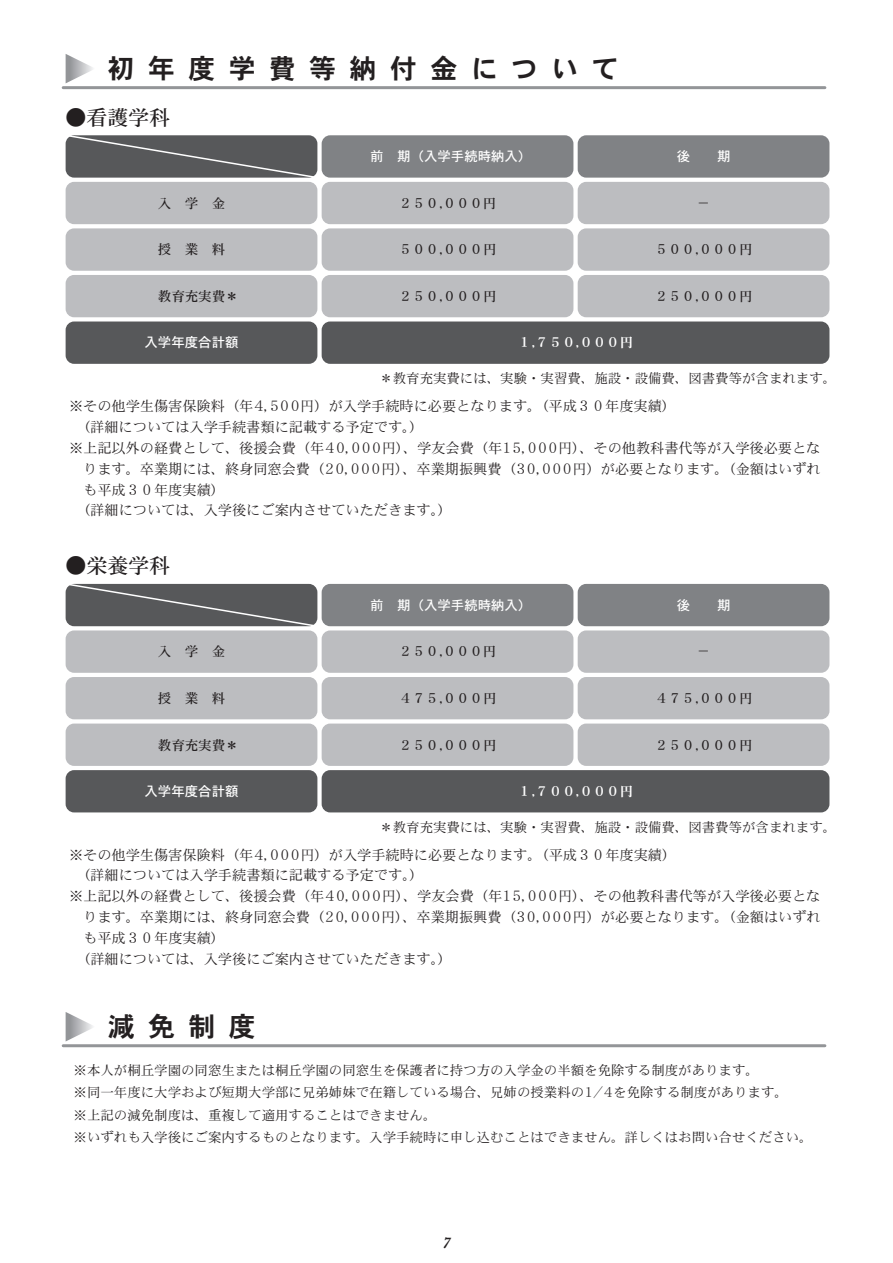
<style>
.page{position:relative;width:893px;height:1263px;background:#fff}
.page>*{position:absolute;margin:0;border:0;box-sizing:border-box;transform-origin:0 0}
.t1{font:26.85px "DFHS Gothic Std W7";letter-spacing:.5em;color:#231f20}
.t2{font:20.85px "DFHS Mincho Std W5";color:#231f20}
.t3{font:italic 600 15.9px "Baskerville";color:#231f20}
.t4{font:14.25px "DFHS Mincho Std W3";color:#231f20}
.t5{font:13.5px/22.4px "DFHS Mincho Std W3";color:#231f20}
.t6{font:13.5px "DFHS Mincho Std W5";color:#231f20}
.t7{font:13.5px "DFHS Gothic Std W5";color:#fff}
.t8{font:13.5px "DFHS Mincho Std W7";color:#fff}
</style>
<div class="page">
<hr style="left:63px;top:1044px;width:762px;height:3px;background:#939598">
<svg style="left:66px;top:1012px;width:27px;height:29px"></svg>
<hr style="left:63px;top:86px;width:762px;height:3px;background:#939598">
<svg style="left:66px;top:54px;width:27px;height:29px"></svg>
<div style="left:322px;top:135px;width:251px;height:43px;background:#808285;border-radius:8px"></div>
<div style="left:578px;top:135px;width:251px;height:43px;background:#808285;border-radius:8px"></div>
<div style="left:66px;top:182px;width:251px;height:42px;background:#bcbdc0;border-radius:8px"></div>
<div style="left:322px;top:182px;width:251px;height:42px;background:#bcbdc0;border-radius:8px"></div>
<div style="left:578px;top:182px;width:251px;height:42px;background:#bcbdc0;border-radius:8px"></div>
<div style="left:66px;top:228px;width:251px;height:43px;background:#bcbdc0;border-radius:8px"></div>
<div style="left:322px;top:228px;width:251px;height:43px;background:#bcbdc0;border-radius:8px"></div>
<div style="left:578px;top:228px;width:251px;height:43px;background:#bcbdc0;border-radius:8px"></div>
<div style="left:66px;top:275px;width:251px;height:42px;background:#bcbdc0;border-radius:8px"></div>
<div style="left:322px;top:275px;width:251px;height:42px;background:#bcbdc0;border-radius:8px"></div>
<div style="left:578px;top:275px;width:251px;height:42px;background:#bcbdc0;border-radius:8px"></div>
<div style="left:66px;top:321px;width:251px;height:43px;background:#57585a;border-radius:8px"></div>
<div style="left:322px;top:321px;width:507px;height:43px;background:#57585a;border-radius:8px"></div>
<div style="left:322px;top:584px;width:251px;height:42px;background:#808285;border-radius:8px"></div>
<div style="left:578px;top:584px;width:251px;height:42px;background:#808285;border-radius:8px"></div>
<div style="left:66px;top:630px;width:251px;height:43px;background:#bcbdc0;border-radius:8px"></div>
<div style="left:322px;top:630px;width:251px;height:43px;background:#bcbdc0;border-radius:8px"></div>
<div style="left:578px;top:630px;width:251px;height:43px;background:#bcbdc0;border-radius:8px"></div>
<div style="left:66px;top:677px;width:251px;height:42px;background:#bcbdc0;border-radius:8px"></div>
<div style="left:322px;top:677px;width:251px;height:42px;background:#bcbdc0;border-radius:8px"></div>
<div style="left:578px;top:677px;width:251px;height:42px;background:#bcbdc0;border-radius:8px"></div>
<div style="left:66px;top:723px;width:251px;height:43px;background:#bcbdc0;border-radius:8px"></div>
<div style="left:322px;top:723px;width:251px;height:43px;background:#bcbdc0;border-radius:8px"></div>
<div style="left:578px;top:723px;width:251px;height:43px;background:#bcbdc0;border-radius:8px"></div>
<div style="left:66px;top:770px;width:251px;height:42px;background:#57585a;border-radius:8px"></div>
<div style="left:322px;top:770px;width:507px;height:42px;background:#57585a;border-radius:8px"></div>
<svg style="left:65px;top:135px;width:253px;height:43px;background:#606163"></svg>
<svg style="left:65px;top:583px;width:253px;height:44px;background:#646567"></svg>
<p class="t1" style="left:108px;top:54px;width:512px">初年度学費等納付金について</p>
<p class="t2" style="left:66px;top:106px;width:106px">●看護学科</p>
<p class="t7" style="left:370px;top:149px;width:163px">前　期（入学手続時納入）</p>
<p class="t7" style="left:677px;top:149px;width:55px">後　　期</p>
<p class="t6" style="left:158px;top:196px;width:69px">入学金</p>
<p class="t6" style="left:399px;top:196px;width:99px">２５０,０００円</p>
<p class="t6" style="left:697px;top:196px;width:15px">－</p>
<p class="t6" style="left:158px;top:242px;width:69px">授業料</p>
<p class="t6" style="left:399px;top:242px;width:99px">５００,０００円</p>
<p class="t6" style="left:655px;top:242px;width:99px">５００,０００円</p>
<p class="t6" style="left:144px;top:289px;width:96px">　教育充実費＊</p>
<p class="t6" style="left:399px;top:289px;width:99px">２５０,０００円</p>
<p class="t6" style="left:655px;top:289px;width:99px">２５０,０００円</p>
<p class="t7" style="left:144px;top:335px;width:96px">入学年度合計額</p>
<p class="t8" style="left:518px;top:335px;width:117px">１,７５０,０００円</p>
<p class="t5" style="left:379px;top:367px;width:458px">＊教育充実費には、実験・実習費、施設・設備費、図書費等が含まれます。</p>
<p class="t4" style="left:69px;top:398px;width:609px">※その他学生傷害保険料（年４，５００円）が入学手続時に必要となります。（平成３０年度実績）</p>
<p class="t4" style="left:76px;top:419px;width:349px">（詳細については入学手続書類に記載する予定です。）</p>
<p class="t4" style="left:69px;top:440px;width:753px">※上記以外の経費として、後援会費（年４０，０００円）、学友会費（年１５，０００円）、その他教科書代等が入学後必要とな</p>
<p class="t4" style="left:83px;top:461px;width:739px">ります。卒業期には、終身同窓会費（２０，０００円）、卒業期振興費（３０，０００円）が必要となります。（金額はいずれ</p>
<p class="t4" style="left:83px;top:482px;width:143px">も平成３０年度実績）</p>
<p class="t4" style="left:76px;top:503px;width:377px">（詳細については、入学後にご案内させていただきます。）</p>
<p class="t2" style="left:66px;top:554px;width:106px">●栄養学科</p>
<p class="t7" style="left:370px;top:598px;width:163px">前　期（入学手続時納入）</p>
<p class="t7" style="left:677px;top:598px;width:55px">後　　期</p>
<p class="t6" style="left:158px;top:644px;width:69px">入学金</p>
<p class="t6" style="left:399px;top:644px;width:99px">２５０,０００円</p>
<p class="t6" style="left:697px;top:644px;width:15px">－</p>
<p class="t6" style="left:158px;top:691px;width:69px">授業料</p>
<p class="t6" style="left:399px;top:691px;width:99px">４７５,０００円</p>
<p class="t6" style="left:655px;top:691px;width:99px">４７５,０００円</p>
<p class="t6" style="left:144px;top:737px;width:96px">　教育充実費＊</p>
<p class="t6" style="left:399px;top:737px;width:99px">２５０,０００円</p>
<p class="t6" style="left:655px;top:737px;width:99px">２５０,０００円</p>
<p class="t7" style="left:144px;top:784px;width:96px">入学年度合計額</p>
<p class="t8" style="left:518px;top:784px;width:117px">１,７００,０００円</p>
<p class="t5" style="left:379px;top:816px;width:458px">＊教育充実費には、実験・実習費、施設・設備費、図書費等が含まれます。</p>
<p class="t4" style="left:69px;top:847px;width:609px">※その他学生傷害保険料（年４，０００円）が入学手続時に必要となります。（平成３０年度実績）</p>
<p class="t4" style="left:76px;top:868px;width:349px">（詳細については入学手続書類に記載する予定です。）</p>
<p class="t4" style="left:69px;top:888px;width:753px">※上記以外の経費として、後援会費（年４０，０００円）、学友会費（年１５，０００円）、その他教科書代等が入学後必要とな</p>
<p class="t4" style="left:83px;top:909px;width:739px">ります。卒業期には、終身同窓会費（２０，０００円）、卒業期振興費（３０，０００円）が必要となります。（金額はいずれ</p>
<p class="t4" style="left:83px;top:930px;width:143px">も平成３０年度実績）</p>
<p class="t4" style="left:76px;top:951px;width:377px">（詳細については、入学後にご案内させていただきます。）</p>
<p class="t1" style="left:108px;top:1012px;width:149px">減免制度</p>
<p class="t5" style="left:74px;top:1058px;width:740px">※本人が桐丘学園の同窓生または桐丘学園の同窓生を保護者に持つ方の入学金の半額を免除する制度があります。<br>※同一年度に大学および短期大学部に兄弟姉妹で在籍している場合、兄姉の授業料の１／４を免除する制度があります。<br>※上記の減免制度は、重複して適用することはできません。<br>※いずれも入学後にご案内するものとなります。入学手続時に申し込むことはできません。詳しくはお問い合せください。</p>
<p class="t3" style="left:442px;top:1231px;width:9px">7</p>
</div>
